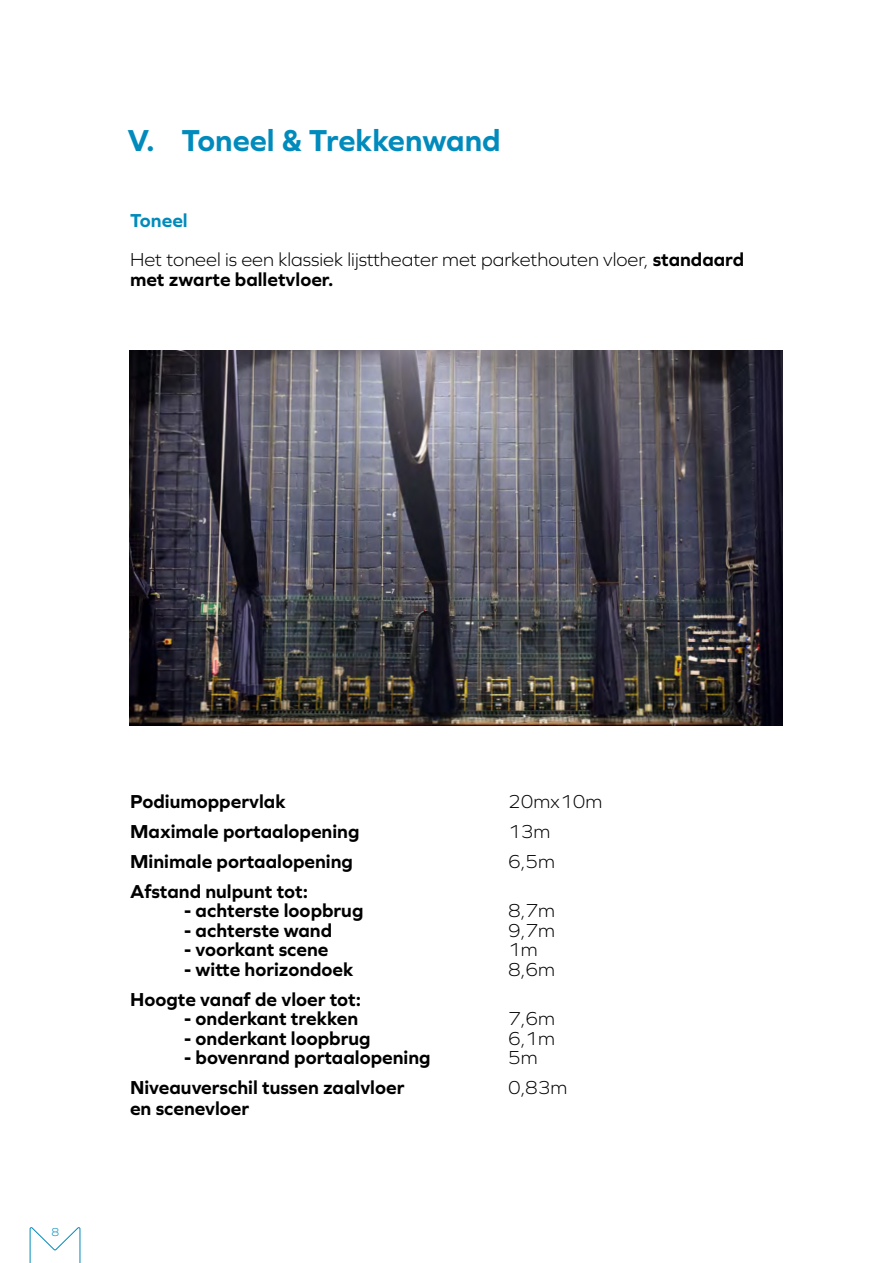
<style>
.page{position:relative;width:893px;height:1263px;background:#fff}
.page>*{position:absolute;margin:0;border:0;box-sizing:border-box;transform-origin:0 0}
.t1{font:700 31.5px "Graphie";color:#008bbc}
.t2{font:700 19.5px "Graphie";color:#000}
.t3{font:300 19.5px/39px "Graphie";color:#000}
.t4{font:300 12px "Graphie";color:#008bbc}
.s1{font-weight:700;color:#008bbc}
.s2{font-weight:700}
</style>
<div class="page">
<svg style="left:29px;top:1227px;width:52px;height:36px"></svg>
<img style="left:130px;top:351px;width:652px;height:374px">
<h1 class="t1" style="left:128px;top:122px;width:375px">V. Toneel &amp; Trekkenwand</h1>
<p class="t3" style="left:130px;top:201px;width:616px"><span class="s1">Toneel<br></span>Het toneel is een klassiek lijsttheater met parkethouten vloer, <span class="s2">standaard</span></p>
<p class="t2" style="left:130px;top:268px;width:205px">met zwarte balletvloer.</p>
<p class="t4" style="left:51px;top:1225px;width:9px">8</p>
<p class="t2" style="left:130px;top:790px;width:157px">Podiumoppervlak</p>
<p class="t3" style="left:508px;top:781px;width:96px">20mx10m</p>
<p class="t2" style="left:130px;top:820px;width:231px">Maximale portaalopening</p>
<p class="t3" style="left:508px;top:811px;width:44px">13m</p>
<p class="t2" style="left:130px;top:850px;width:224px">Minimale portaalopening</p>
<p class="t3" style="left:508px;top:841px;width:48px">6,5m</p>
<p class="t2" style="left:130px;top:880px;width:179px">Afstand nulpunt tot:</p>
<p class="t2" style="left:184px;top:899px;width:181px">- achterste loopbrug</p>
<p class="t3" style="left:508px;top:891px;width:48px">8,7m</p>
<p class="t2" style="left:184px;top:919px;width:150px">- achterste wand</p>
<p class="t3" style="left:508px;top:910px;width:48px">9,7m</p>
<p class="t2" style="left:184px;top:938px;width:146px">- voorkant scene</p>
<p class="t3" style="left:508px;top:930px;width:31px">1m</p>
<p class="t2" style="left:184px;top:958px;width:171px">- witte horizondoek</p>
<p class="t3" style="left:508px;top:949px;width:48px">8,6m</p>
<p class="t2" style="left:130px;top:988px;width:233px">Hoogte vanaf de vloer tot:</p>
<p class="t2" style="left:184px;top:1007px;width:176px">- onderkant trekken</p>
<p class="t3" style="left:508px;top:999px;width:48px">7,6m</p>
<p class="t2" style="left:184px;top:1027px;width:188px">- onderkant loopbrug</p>
<p class="t3" style="left:508px;top:1018px;width:48px">6,1m</p>
<p class="t2" style="left:184px;top:1046px;width:248px">- bovenrand portaalopening</p>
<p class="t3" style="left:508px;top:1038px;width:31px">5m</p>
<p class="t2" style="left:130px;top:1076px;width:276px">Niveauverschil tussen zaalvloer</p>
<p class="t3" style="left:508px;top:1068px;width:61px">0,83m</p>
<p class="t2" style="left:130px;top:1097px;width:121px">en scenevloer</p>
</div>
